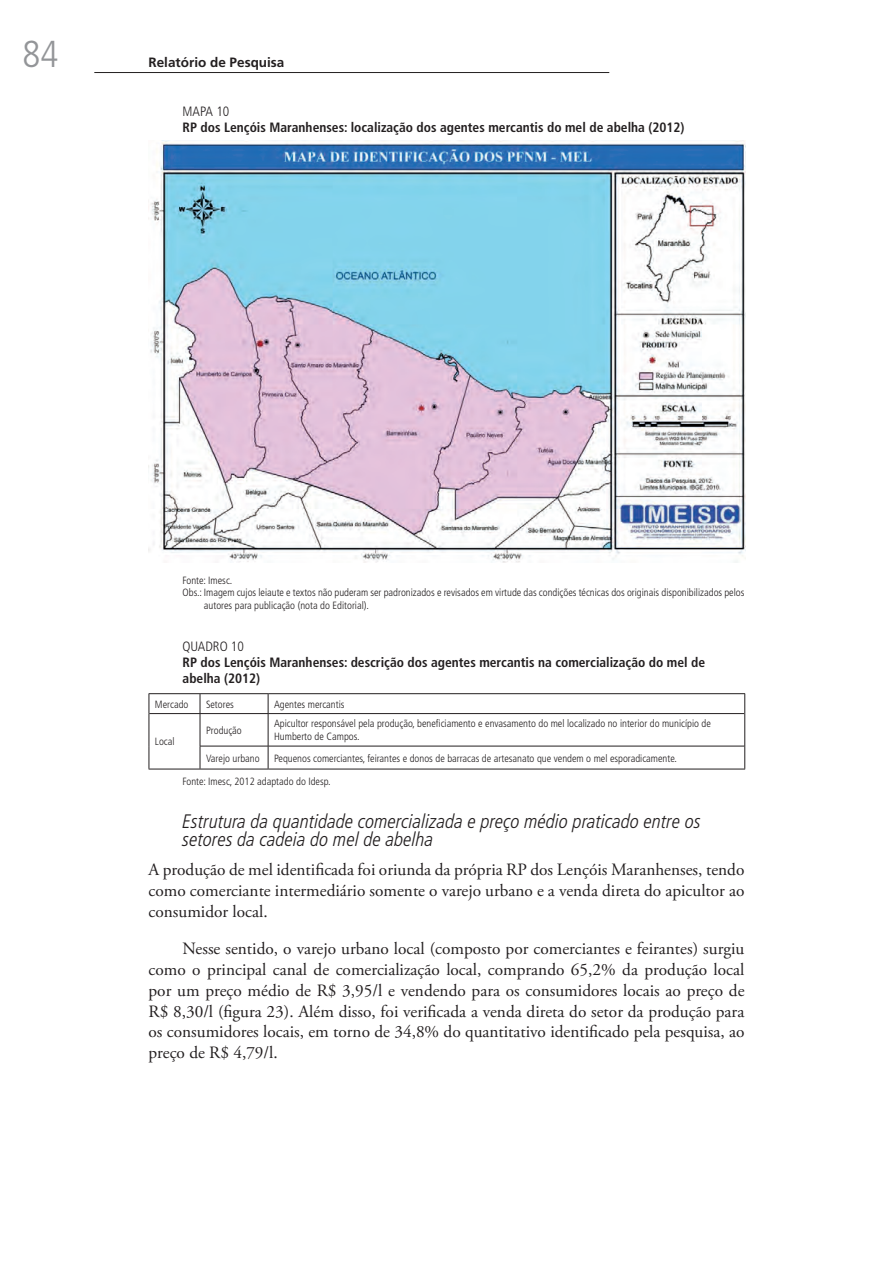
<style>
.page{position:relative;width:893px;height:1263px;background:#fff}
.page>*{position:absolute;margin:0;border:0;box-sizing:border-box;transform-origin:0 0}
.t1{font:condensed 37.5px "Frutiger 47 Light";color:#939598}
.titulo_4{font:italic 300 condensed 19.5px/18px "Frutiger LT Pro";color:#231f20}
.texto_corrido{font:17.25px/20.7px "Adobe Garamond Pro";color:#231f20;text-align:justify}
.texto_corrido_sem_re{font:17.25px/20.7px "Adobe Garamond Pro";color:#231f20;text-align:justify}
.titulo_2_grafico_soz{font:700 condensed 13.5px/16.2px "Frutiger LT Pro";color:#231f20}
.t2{font:700 13.5px "Frutiger LT Pro";color:#231f20}
.titulo_1_grafico{font:300 condensed 13.5px "Frutiger LT Pro";color:#231f20}
.miolo_tabela_1_esq{font:300 condensed 10.5px/12.6px "Frutiger LT Pro";color:#231f20}
.elaboracao_grafico{font:300 condensed 10.5px/12.6px "Frutiger LT Pro";color:#231f20}
.fonte_grafico_sozinh{font:300 condensed 10.5px "Frutiger LT Pro";color:#231f20}
.fonte_grafico{font:300 condensed 10.5px "Frutiger LT Pro";color:#231f20}
</style>
<div class="page">
<hr style="left:94px;top:72px;width:515px;height:1px;background:#231f20">
<img style="left:148px;top:140px;width:597px;height:422px">
<hr style="left:148px;top:768px;width:52px;height:1px;background:#231f20">
<hr style="left:148px;top:693px;width:52px;height:1px;background:#231f20">
<svg style="left:148px;top:694px;width:1px;height:19px"></svg>
<hr style="left:200px;top:693px;width:68px;height:1px;background:#231f20">
<hr style="left:268px;top:693px;width:476px;height:1px;background:#231f20">
<svg style="left:744px;top:694px;width:1px;height:19px"></svg>
<hr style="left:148px;top:713px;width:1px;height:33px;background:#231f20">
<svg style="left:148px;top:746px;width:1px;height:22px"></svg>
<hr style="left:744px;top:713px;width:1px;height:33px;background:#231f20">
<svg style="left:744px;top:746px;width:1px;height:22px"></svg>
<hr style="left:200px;top:768px;width:68px;height:1px;background:#231f20">
<hr style="left:268px;top:768px;width:476px;height:1px;background:#231f20">
<hr style="left:149px;top:713px;width:51px;height:1px;background:#231f20">
<hr style="left:200px;top:713px;width:68px;height:1px;background:#231f20">
<hr style="left:200px;top:713px;width:1px;height:32px;background:#231f20">
<hr style="left:268px;top:713px;width:476px;height:1px;background:#231f20">
<hr style="left:268px;top:713px;width:1px;height:32px;background:#231f20">
<hr style="left:200px;top:745px;width:68px;height:1px;background:#231f20">
<svg style="left:200px;top:746px;width:1px;height:22px"></svg>
<hr style="left:268px;top:745px;width:476px;height:1px;background:#231f20">
<svg style="left:268px;top:746px;width:1px;height:22px"></svg>
<svg style="left:199px;top:694px;width:1px;height:19px"></svg>
<svg style="left:267px;top:694px;width:1px;height:19px"></svg>
<h1 class="t1" style="left:22px;top:32px;width:38px">84</h1>
<p class="t2" style="left:148px;top:55px;width:137px">Relatório de Pesquisa</p>
<p class="titulo_1_grafico" style="left:182px;top:104px;width:48px">MAPA 10</p>
<p class="titulo_2_grafico_soz" style="left:182px;top:119px;width:503px">RP dos Lençóis Maranhenses: localização dos agentes mercantis do mel de abelha (2012)</p>
<p class="fonte_grafico" style="left:182px;top:574px;width:51px">Fonte: Imesc.</p>
<p class="elaboracao_grafico" style="left:204px;top:586px;width:542px;text-indent:-21px">Obs.: Imagem cujos leiaute e textos não puderam ser padronizados e revisados em virtude das condições técnicas dos originais disponibilizados pelos autores para publicação (nota do Editorial).</p>
<p class="titulo_1_grafico" style="left:182px;top:638px;width:63px">QUADRO 10</p>
<p class="titulo_2_grafico_soz" style="left:182px;top:654px;width:524px">RP dos Lençóis Maranhenses: descrição dos agentes mercantis na comercialização do mel de abelha (2012)</p>
<p class="miolo_tabela_1_esq" style="left:155px;top:697px;width:35px">Mercado</p>
<p class="miolo_tabela_1_esq" style="left:206px;top:697px;width:29px">Setores</p>
<p class="miolo_tabela_1_esq" style="left:274px;top:697px;width:72px">Agentes mercantis</p>
<p class="miolo_tabela_1_esq" style="left:155px;top:735px;width:21px">Local</p>
<p class="miolo_tabela_1_esq" style="left:206px;top:723px;width:37px">Produção</p>
<p class="miolo_tabela_1_esq" style="left:274px;top:717px;width:438px">Apicultor responsável pela produção, beneficiamento e envasamento do mel localizado no interior do município de<br>Humberto de Campos.</p>
<p class="miolo_tabela_1_esq" style="left:206px;top:751px;width:55px">Varejo urbano</p>
<p class="miolo_tabela_1_esq" style="left:274px;top:751px;width:404px">Pequenos comerciantes, feirantes e donos de barracas de artesanato que vendem o mel esporadicamente.</p>
<p class="fonte_grafico_sozinh" style="left:182px;top:774px;width:150px">Fonte: Imesc, 2012 adaptado do Idesp.</p>
<p class="titulo_4" style="left:182px;top:812px;width:519px">Estrutura da quantidade comercializada e preço médio praticado entre os setores da cadeia do mel de abelha</p>
<p class="texto_corrido_sem_re" style="left:148px;top:859px;width:597px">A produção de mel identificada foi oriunda da própria RP dos Lençóis Maranhenses, tendo como comerciante intermediário somente o varejo urbano e a venda direta do apicultor ao consumidor local.</p>
<p class="texto_corrido" style="left:148px;top:939px;width:597px;text-indent:34px">Nesse sentido, o varejo urbano local (composto por comerciantes e feirantes) surgiu como o principal canal de comercialização local, comprando 65,2% da produção local por um preço médio de R$ 3,95/l e vendendo para os consumidores locais ao preço de R$ 8,30/l (figura 23). Além disso, foi verificada a venda direta do setor da produção para os consumidores locais, em torno de 34,8% do quantitativo identificado pela pesquisa, ao preço de R$ 4,79/l.</p>
</div>
